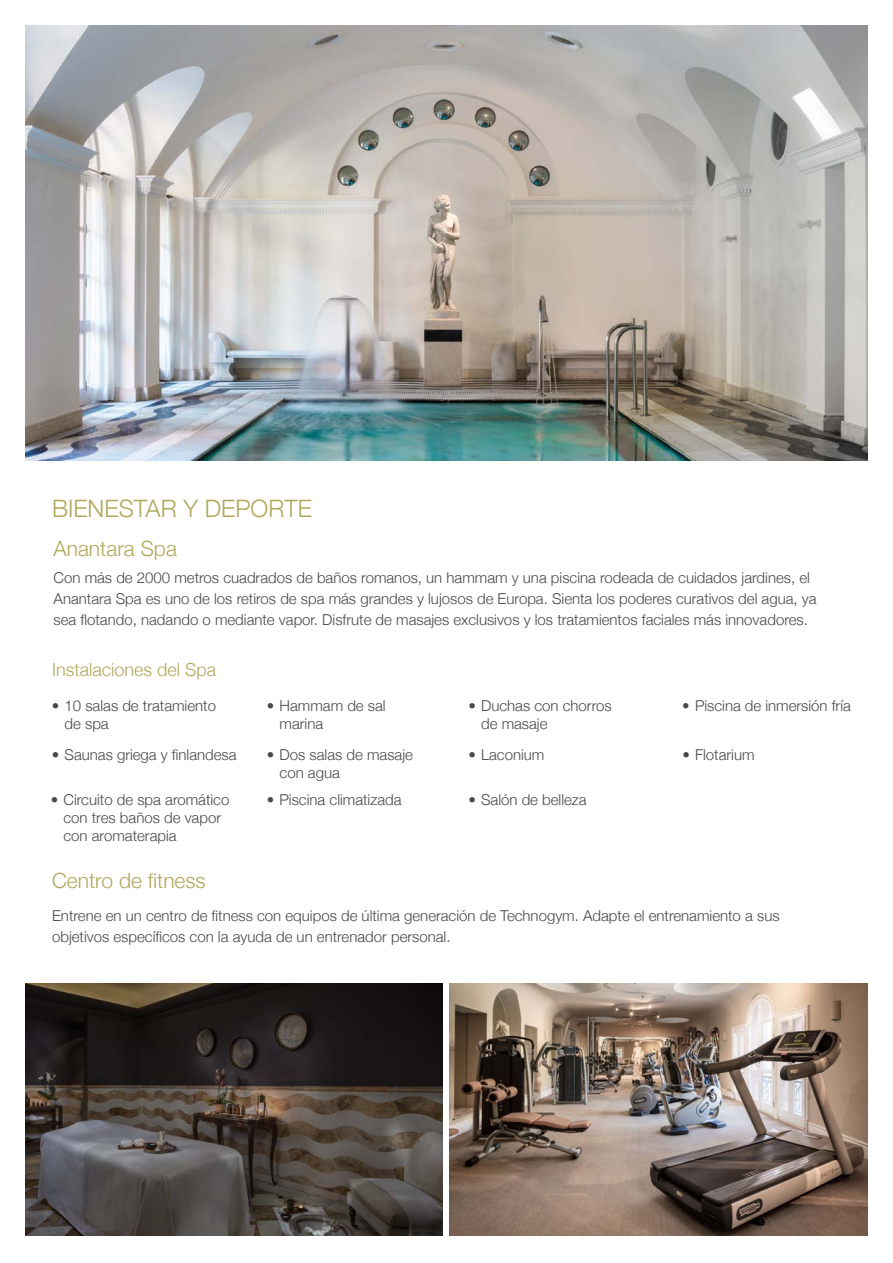
<style>
.page{position:relative;width:893px;height:1263px;background:#fff}
.page>*{position:absolute;margin:0;border:0;box-sizing:border-box;transform-origin:0 0}
.t1{font:300 24px "Helvetica Neue";color:#b0a85a}
.t2{font:300 21px "Helvetica Neue";color:#b0a85a}
.t3{font:300 18px "Helvetica Neue";color:#b0a85a}
.t4{font:300 15px/18px "Helvetica Neue";color:#484848}
</style>
<div class="page">
<img style="left:26px;top:26px;width:841px;height:434px">
<img style="left:26px;top:984px;width:416px;height:252px">
<img style="left:449px;top:984px;width:418px;height:252px">
<h1 class="t1" style="left:52px;top:489px;width:261px">BIENESTAR Y DEPORTE</h1>
<h2 class="t2" style="left:54px;top:531px;width:125px">Anantara Spa</h2>
<p class="t4" style="left:54px;top:566px;width:765px;line-height:21px">Con más de 2000 metros cuadrados de baños romanos, un hammam y una piscina rodeada de cuidados jardines, el<br>Anantara Spa es uno de los retiros de spa más grandes y lujosos de Europa. Sienta los poderes curativos del agua, ya sea flotando, nadando o mediante vapor. Disfrute de masajes exclusivos y los tratamientos faciales más innovadores.</p>
<p class="t3" style="left:52px;top:655px;width:166px">Instalaciones del Spa</p>
<p class="t4" style="left:65px;top:695px;width:153px;text-indent:-13px">• 10 salas de tratamiento de spa</p>
<p class="t4" style="left:52px;top:744px;width:186px">• Saunas griega y finlandesa</p>
<p class="t4" style="left:280px;top:695px;width:108px;text-indent:-13px">• Hammam de sal marina</p>
<p class="t4" style="left:280px;top:744px;width:135px;text-indent:-13px">• Dos salas de masaje con agua</p>
<p class="t4" style="left:481px;top:695px;width:132px;text-indent:-13px">• Duchas con chorros de masaje</p>
<p class="t4" style="left:468px;top:744px;width:78px">• Laconium</p>
<p class="t4" style="left:682px;top:695px;width:170px">• Piscina de inmersión fría</p>
<p class="t4" style="left:682px;top:744px;width:74px">• Flotarium</p>
<p class="t4" style="left:64px;top:790px;width:167px;text-indent:-13px">• Circuito de spa aromático con tres baños de vapor con aromaterapia</p>
<p class="t4" style="left:267px;top:790px;width:136px">• Piscina climatizada</p>
<p class="t4" style="left:468px;top:790px;width:120px">• Salón de belleza</p>
<h2 class="t2" style="left:52px;top:864px;width:155px">Centro de fitness</h2>
<p class="t4" style="left:52px;top:904px;width:729px;line-height:21px">Entrene en un centro de fitness con equipos de última generación de Technogym. Adapte el entrenamiento a sus objetivos específicos con la ayuda de un entrenador personal.</p>
</div>
